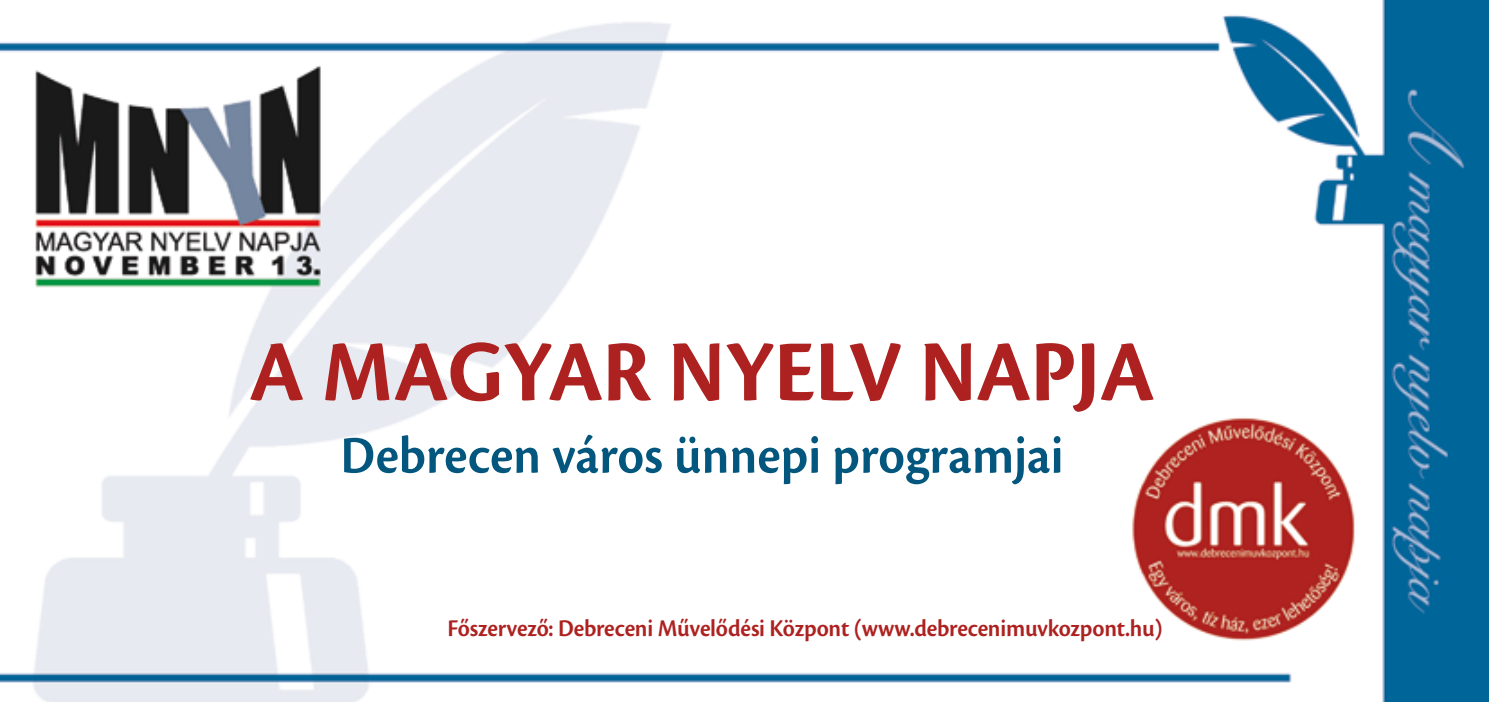
<style>
.page{position:relative;width:1489px;height:702px;background:#fff}
.page>*{position:absolute;margin:0;border:0;box-sizing:border-box;transform-origin:0 0}
.t1{font:700 90px "Cronos Pro";letter-spacing:-.005em;color:#ad2220;scale:.95 1}
.t2{font:600 55px "Cronos Pro";color:#03567d;scale:.95 1}
.t3{font:600 25px "Cronos Pro";letter-spacing:-.005em;color:#ad2220;scale:.95 1}
</style>
<div class="page">
<img style="left:0;top:0;width:1488px;height:702px">
<h1 class="t1" style="left:249px;top:320px;width:954px">A MAGYAR NYELV NAPJA</h1>
<h2 class="t2" style="left:340px;top:424px;width:762px">Debrecen város ünnepi programjai</h2>
<p class="t3" style="left:447px;top:614px;width:754px">Főszervező: Debreceni Művelődési Központ (www.debrecenimuvkozpont.hu)</p>
</div>
